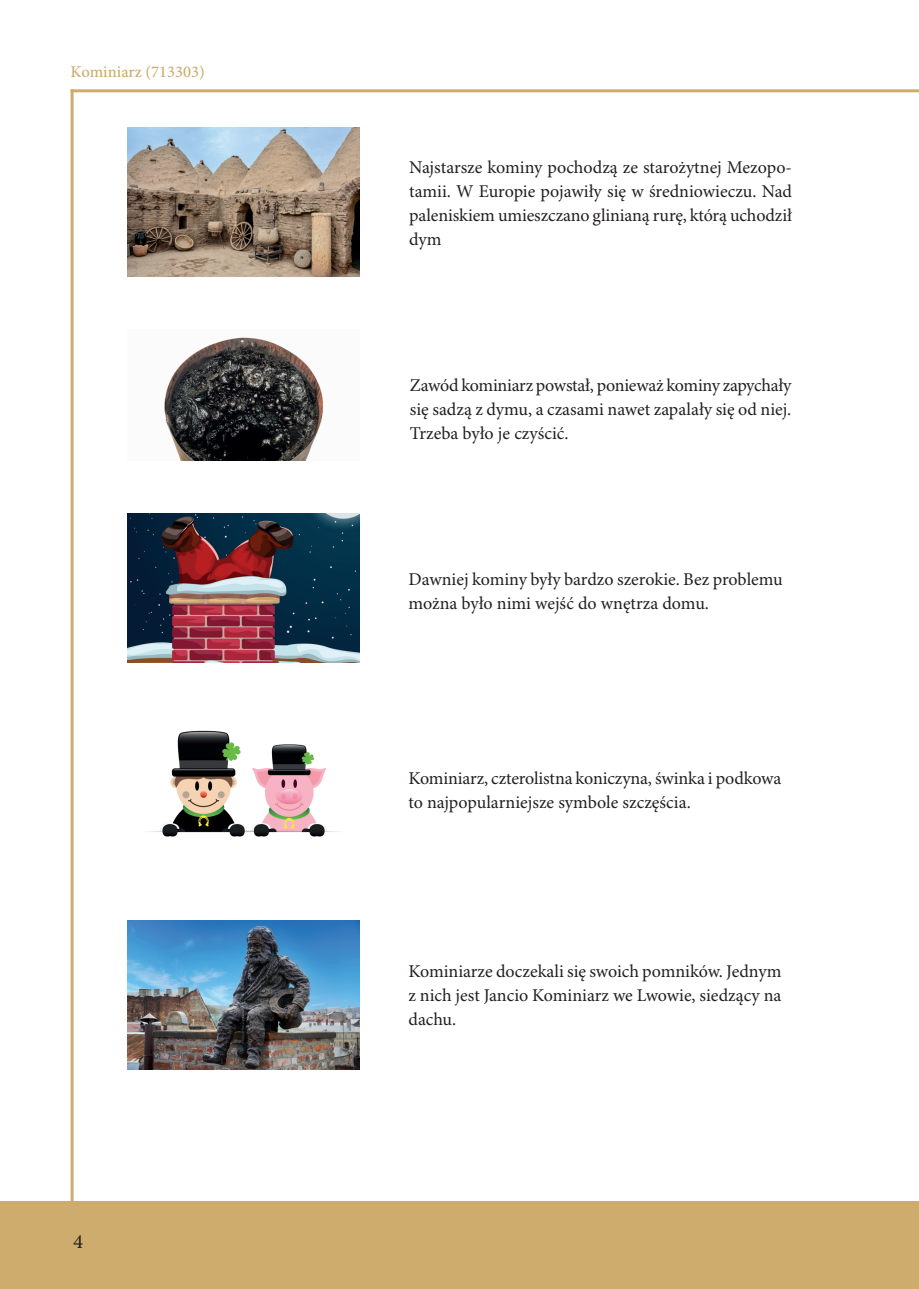
<style>
.page{position:relative;width:919px;height:1289px;background:#fff}
.page>*{position:absolute;margin:0;border:0;box-sizing:border-box;transform-origin:0 0}
.t1{font:18px/24px "Minion Pro";letter-spacing:-.005em;color:#231f20;text-align:justify}
.t2{font:18px "Lora";color:#231f20}
.t3{font:500 16.5px "Minion Pro";color:#cdac6d}
</style>
<div class="page">
<div style="left:0;top:1201px;width:918px;height:87px;background:#cdac6d"></div>
<hr style="left:71px;top:89px;width:3px;height:1114px;background:#cdac6d">
<hr style="left:71px;top:89px;width:847px;height:3px;background:#cdac6d">
<img style="left:128px;top:513px;width:231px;height:149px">
<img style="left:148px;top:730px;width:191px;height:107px">
<img style="left:128px;top:128px;width:231px;height:148px">
<img style="left:164px;top:337px;width:159px;height:123px">
<img style="left:128px;top:920px;width:231px;height:149px">
<p class="t3" style="left:71px;top:61px;width:136px">Kominiarz (713303)</p>
<p class="t2" style="left:74px;top:1227px;width:11px">4</p>
<p class="t1" style="left:409px;top:155px;width:384px">Najstarsze kominy pochodzą ze starożytnej Mezopo&shy;tamii. W Europie pojawiły się w średniowieczu. Nad paleniskiem umieszczano glinianą rurę, którą uchodził dym</p>
<p class="t1" style="left:410px;top:374px;width:383px">Zawód kominiarz powstał, ponieważ kominy zapychały się sadzą z dymu, a czasami nawet zapalały się od niej.<br>Trzeba było je czyścić.</p>
<p class="t1" style="left:408px;top:568px;width:376px">Dawniej kominy były bardzo szerokie. Bez problemu można było nimi wejść do wnętrza domu.</p>
<p class="t1" style="left:408px;top:767px;width:374px">Kominiarz, czterolistna koniczyna, świnka i podkowa to najpopularniejsze symbole szczęścia.</p>
<p class="t1" style="left:408px;top:960px;width:374px">Kominiarze doczekali się swoich pomników. Jednym z nich jest Jancio Kominiarz we Lwowie, siedzący na dachu.</p>
</div>
